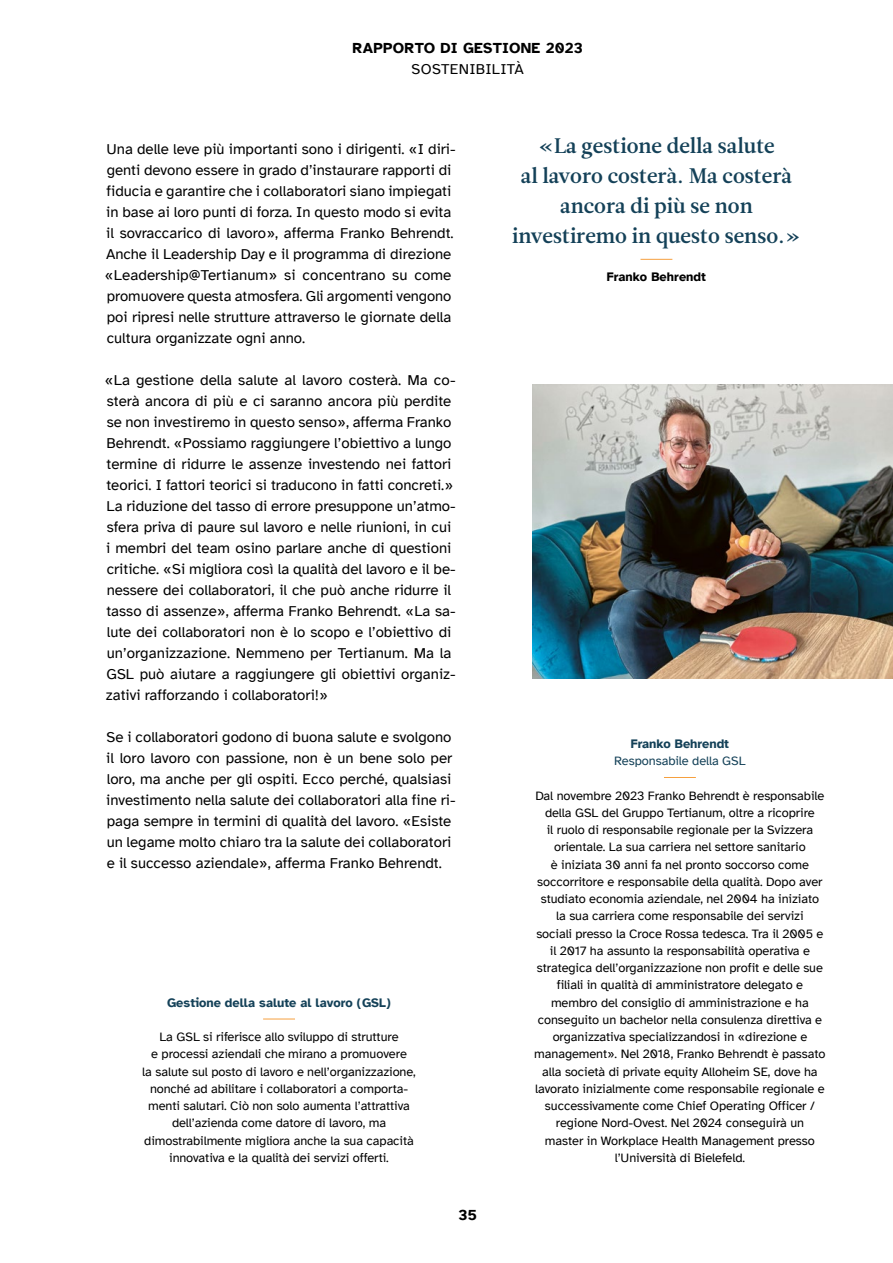
<style>
.page{position:relative;width:893px;height:1263px;background:#fff}
.page>*{position:absolute;margin:0;border:0;box-sizing:border-box;transform-origin:0 0}
.t1{font:21px/30px "Leitura News Roman 3";color:#144158;text-align:center}
.Paragraph{font:15px/21px "Atkinson Hyperlegible";color:#000}
.t2{font:700 15px "Atkinson Hyperlegible";letter-spacing:.02em;color:#000}
.Paragraph-2{font:15px "Atkinson Hyperlegible";letter-spacing:.02em;color:#000}
.Portrait_Paragraph{font:12.75px/17.2px "Atkinson Hyperlegible";letter-spacing:-.005em;color:#000;text-align:center}
.Portrait_Titel{font:700 12.75px "Atkinson Hyperlegible";color:#144158}
.Portrait_Paragraph-2{font:12.75px "Atkinson Hyperlegible";letter-spacing:-.005em;color:#144158}
.Name_Quote{font:700 12.75px "Atkinson Hyperlegible";letter-spacing:.005em;color:#000}
</style>
<div class="page">
<img style="left:533px;top:385px;width:360px;height:294px">
<hr style="left:263px;top:1019px;width:32px;height:1px;background:#f6a03f">
<hr style="left:640px;top:259px;width:32px;height:1px;background:#f6a03f">
<hr style="left:664px;top:777px;width:32px;height:1px;background:#f6a03f">
<p class="t2" style="left:352px;top:39px;width:232px">RAPPORTO DI GESTIONE 2023</p>
<p class="Paragraph-2" style="left:412px;top:60px;width:114px">sostenibilità</p>
<p class="Paragraph" style="left:105px;top:138px;width:352px">Una delle leve più importanti sono i dirigenti. «I diri&shy;genti devono essere in grado d’instaurare rapporti di fiducia e garantire che i collaboratori siano impiegati in base ai loro punti di forza. In questo modo si evita il sovraccarico di lavoro», afferma Franko Behrendt.<br>Anche il Leadership Day e il programma di direzione «Leadership@Tertianum» si concentrano su come promuovere questa atmosfera. Gli argomenti vengono poi ripresi nelle strutture attraverso le giornate della cultura organizzate ogni anno.</p>
<p class="Paragraph" style="left:105px;top:369px;width:352px">«La gestione della salute al lavoro costerà. Ma co&shy;sterà ancora di più e ci saranno ancora più perdite se non investiremo in questo senso», afferma Franko Behrendt. «Possiamo raggiungere l’obiettivo a lungo termine di ridurre le assenze investendo nei fattori teorici. I fattori teorici si traducono in fatti concreti.» La riduzione del tasso di errore presuppone un’atmo&shy;sfera priva di paure sul lavoro e nelle riunioni, in cui i membri del team osino parlare anche di questioni critiche. «Si migliora così la qualità del lavoro e il be&shy;nessere dei collaboratori, il che può anche ridurre il tasso di assenze», afferma Franko Behrendt. «La sa&shy;lute dei collaboratori non è lo scopo e l’obiettivo di un’organizzazione. Nemmeno per Tertianum. Ma la GSL può aiutare a raggiungere gli obiettivi organiz&shy;zativi rafforzando i collaboratori!»</p>
<p class="Paragraph" style="left:106px;top:726px;width:351px">Se i collaboratori godono di buona salute e svolgono il loro lavoro con passione, non è un bene solo per loro, ma anche per gli ospiti. Ecco perché, qualsiasi investimento nella salute dei collaboratori alla fine ri&shy;paga sempre in termini di qualità del lavoro. «Esiste un legame molto chiaro tra la salute dei collaboratori e il successo aziendale», afferma Franko Behrendt.</p>
<p class="Portrait_Titel" style="left:167px;top:995px;width:225px">Gestione della salute al lavoro (GSL)</p>
<p class="Portrait_Paragraph" style="left:142px;top:1028px;width:275px">La GSL si riferisce allo sviluppo di strutture<br>e processi aziendali che mirano a promuovere<br>la salute sul posto di lavoro e nell’organizzazione, nonché ad abilitare i collaboratori a comporta&shy;menti salutari. Ciò non solo aumenta l’attrattiva dell’azienda come datore di lavoro, ma dimostrabilmente migliora anche la sua capacità innovativa e la qualità dei servizi offerti.</p>
<p class="t2" style="left:458px;top:1206px;width:20px">35</p>
<p class="t1" style="left:512px;top:131px;width:290px">«La gestione della salute<br>al lavoro costerà. Ma costerà ancora di più se non investiremo in questo senso.»</p>
<p class="Name_Quote" style="left:607px;top:270px;width:101px">Franko Behrendt</p>
<p class="Portrait_Titel" style="left:631px;top:736px;width:100px">Franko Behrendt</p>
<p class="Portrait_Paragraph-2" style="left:614px;top:754px;width:126px">Responsabile della GSL</p>
<p class="Portrait_Paragraph" style="left:534px;top:787px;width:293px">Dal novembre 2023 Franko Behrendt è responsabile della GSL del Gruppo Tertianum, oltre a ricoprire<br>il ruolo di responsabile regionale per la Svizzera orientale. La sua carriera nel settore sanitario<br>è iniziata 30 anni fa nel pronto soccorso come soccorritore e responsabile della qualità. Dopo aver studiato economia aziendale, nel 2004 ha iniziato<br>la sua carriera come responsabile dei servizi<br>sociali presso la Croce Rossa tedesca. Tra il 2005 e il 2017 ha assunto la responsabilità operativa e strategica dell’organizzazione non profit e delle sue filiali in qualità di amministratore delegato e membro del consiglio di amministrazione e ha conseguito un bachelor nella consulenza direttiva e organizzativa specializzandosi in «direzione e management». Nel 2018, Franko Behrendt è passato alla società di private equity Alloheim SE, dove ha lavorato inizialmente come responsabile regionale e successivamente come Chief Operating Officer / regione Nord-Ovest. Nel 2024 conseguirà un<br>master in Workplace Health Management presso l’Università di Bielefeld.</p>
</div>
